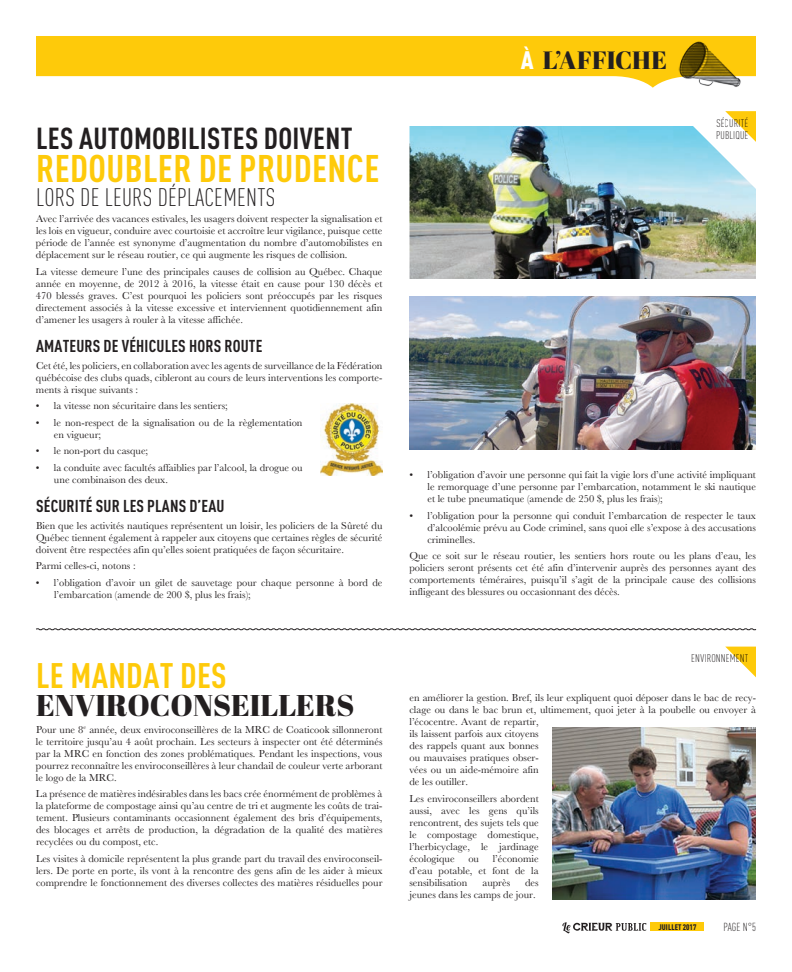
<style>
.page{position:relative;width:792px;height:972px;background:#fff}
.page>*{position:absolute;margin:0;border:0;box-sizing:border-box;transform-origin:0 0}
.t1{font:700 condensed 38px "DINOT";letter-spacing:.01em;color:#feca0a}
.t2{font:700 condensed 35px "DINOT";letter-spacing:.01em;color:#feca0a}
.t3{font:700 condensed 30px "DINOT";letter-spacing:.01em;color:#231f20}
.t4{font:30px "Abril Fatface";color:#231f20}
.t5{font:300 condensed 25px "DINOT";letter-spacing:.01em;color:#231f20}
.t6{font:25px "Abril Fatface";letter-spacing:.01em;color:#231f20}
.t7{font:700 condensed 17px "DINOT";letter-spacing:.01em;color:#231f20}
.t8{font:300 condensed 11.5px "DINOT";color:#231f20}
.t9{font:300 condensed 11px/12px "DINOT";letter-spacing:.01em;color:#231f20}
.t10{font:10.5px/12px "Baskerville";color:#231f20;text-align:justify}
.t11{font:900 condensed 8px "DINOT";letter-spacing:.01em;color:#231f20}
.s1{font-family:"Bask Old Face"}
.s2{font-family:"DINOT";font-weight:900;font-stretch:condensed;color:#fff}
</style>
<div class="page">
<svg style="left:36px;top:36px;width:720px;height:52px;fill:#feca0a"></svg>
<img style="left:679px;top:41px;width:62px;height:47px">
<svg style="left:562px;top:922px;width:84px;height:11px"></svg>
<div style="left:651px;top:922px;width:53px;height:9px;background:#feca0a"></div>
<img style="left:410px;top:126px;width:346px;height:153px">
<img style="left:410px;top:296px;width:346px;height:153px">
<svg style="left:725px;top:111px;width:31px;height:31px"></svg>
<svg style="left:36px;top:628px;width:721px;height:3px"></svg>
<img style="left:321px;top:403px;width:61px;height:73px">
<svg style="left:725px;top:647px;width:31px;height:30px"></svg>
<img style="left:552px;top:727px;width:204px;height:173px">
<h3 class="t3" style="left:36px;top:120px;width:318px">LES AUTOMOBILISTES DOIVENT</h3>
<h1 class="t1" style="left:36px;top:145px;width:345px">REDOUBLER DE PRUDENCE</h1>
<h3 class="t5" style="left:36px;top:183px;width:238px">LORS DE LEURS DÉPLACEMENTS</h3>
<p class="t10" style="left:36px;top:213px;width:348px">Avec l’arrivée des vacances estivales, les usagers doivent respecter la signalisation et les lois en vigueur, conduire avec courtoisie et accroître leur vigilance, puisque cette période de l’année est synonyme d’augmentation du nombre d’automobilistes en déplacement sur le réseau routier, ce qui augmente les risques de collision.</p>
<p class="t10" style="left:36px;top:266px;width:348px">La vitesse demeure l’une des principales causes de collision au Québec. Chaque année en moyenne, de 2012 à 2016, la vitesse était en cause pour 130 décès et 470 blessés graves. C’est pourquoi les policiers sont préoccupés par les risques directement associés à la vitesse excessive et interviennent quotidiennement afin d’amener les usagers à rouler à la vitesse affichée.</p>
<h3 class="t7" style="left:36px;top:336px;width:228px">AMATEURS DE VÉHICULES HORS ROUTE</h3>
<p class="t10" style="left:36px;top:360px;width:348px">Cet été, les policiers, en collaboration avec les agents de surveillance de la Fédération québécoise des clubs quads, cibleront au cours de leurs interventions les comporte&shy;ments à risque suivants :</p>
<p class="t10" style="left:36px;top:400px;width:193px">• la vitesse non sécuritaire dans les sentiers;</p>
<p class="t10" style="left:54px;top:417px;width:250px;text-indent:-18px">• le non-respect de la signalisation ou de la règlementation en vigueur;</p>
<p class="t10" style="left:36px;top:445px;width:114px">• le non-port du casque;</p>
<p class="t10" style="left:54px;top:462px;width:250px;text-indent:-18px">• la conduite avec facultés affaiblies par l’alcool, la drogue ou une combinaison des deux.</p>
<h3 class="t7" style="left:36px;top:496px;width:190px">SÉCURITÉ SUR LES PLANS D’EAU</h3>
<p class="t10" style="left:36px;top:520px;width:348px">Bien que les activités nautiques représentent un loisir, les policiers de la Sûreté du Québec tiennent également à rappeler aux citoyens que certaines règles de sécurité doivent être respectées afin qu’elles soient pratiquées de façon sécuritaire.</p>
<p class="t10" style="left:36px;top:560px;width:101px">Parmi celles-ci, notons :</p>
<p class="t10" style="left:54px;top:577px;width:330px;text-indent:-18px">• l’obligation d’avoir un gilet de sauvetage pour chaque personne à bord de l’embarcation (amende de 200 <span class="s1">$</span>, plus les frais);</p>
<h2 class="t2" style="left:36px;top:655px;width:192px">LE MANDAT DES</h2>
<h3 class="t4" style="left:36px;top:685px;width:320px">ENVIROCONSEILLERS</h3>
<p class="t10" style="left:36px;top:724px;width:348px">Pour une 8<sup>e</sup> année, deux enviroconseillères de la MRC de Coaticook sillonneront le territoire jusqu’au 4 août prochain. Les secteurs à inspecter ont été déterminés par la MRC en fonction des zones problématiques. Pendant les inspections, vous pourrez reconnaître les enviroconseillères à leur chandail de couleur verte arborant le logo de la MRC.</p>
<p class="t10" style="left:36px;top:788px;width:348px">La présence de matières indésirables dans les bacs crée énormément de problèmes à la plateforme de compostage ainsi qu’au centre de tri et augmente les coûts de trai&shy;tement. Plusieurs contaminants occasionnent également des bris d’équipements, des blocages et arrêts de production, la dégradation de la qualité des matières recyclées ou du compost, etc.</p>
<p class="t10" style="left:36px;top:853px;width:348px">Les visites à domicile représentent la plus grande part du travail des enviroconseil&shy;lers. De porte en porte, ils vont à la rencontre des gens afin de les aider à mieux comprendre le fonctionnement des diverses collectes des matières résiduelles pour</p>
<h3 class="t6" style="left:521px;top:43px;width:148px"><span class="s2">À</span> L’AFFICHE</h3>
<p class="t9" style="left:716px;top:117px;width:34px">SÉCURITÉ<br>PUBLIQUE</p>
<p class="t10" style="left:427px;top:469px;width:330px;text-indent:-18px">• l’obligation d’avoir une personne qui fait la vigie lors d’une activité impliquant le remorquage d’une personne par l’embarcation, notamment le ski nautique et le tube pneumatique (amende de 250 <span class="s1">$</span>, plus les frais);</p>
<p class="t10" style="left:427px;top:509px;width:330px;text-indent:-18px">• l’obligation pour la personne qui conduit l’embarcation de respecter le taux d’alcoolémie prévu au Code criminel, sans quoi elle s’expose à des accusations criminelles.</p>
<p class="t10" style="left:410px;top:550px;width:348px">Que ce soit sur le réseau routier, les sentiers hors route ou les plans d’eau, les policiers seront présents cet été afin d’intervenir auprès des personnes ayant des comportements téméraires, puisqu’il s’agit de la principale cause des collisions infligeant des blessures ou occasionnant des décès.</p>
<p class="t9" style="left:691px;top:652px;width:59px">ENVIRONNEMENT</p>
<p class="t10" style="left:410px;top:692px;width:348px;text-align:left">en améliorer la gestion. Bref, ils leur expliquent quoi déposer dans le bac de recy&shy;clage ou dans le bac brun et, ultimement, quoi jeter à la poubelle ou envoyer à l’écocentre. Avant de repartir,<br>ils laissent parfois aux citoyens<br>des rappels quant aux bonnes<br>ou mauvaises pratiques obser-<br>vées ou un aide-mémoire afin<br>de les outiller.</p>
<p class="t10" style="left:410px;top:792px;width:131px">Les enviroconseillers abordent aussi, avec les gens qu’ils rencontrent, des sujets tels que le compostage domestique, l’herbicyclage, le jardinage écologique</p>
<p class="t10" style="left:409px;top:852px;width:131px;text-indent:83px">l’économie d’eau potable, et font de la sensibilisation</p>
<p class="t10" style="left:468px;top:852px;width:12px">ou</p>
<p class="t10" style="left:409px;top:876px;width:131px;text-align:right">des<br>jeunes dans les camps de jour.</p>
<p class="t10" style="left:482px;top:876px;width:29px">auprès</p>
<p class="t11" style="left:658px;top:922px;width:40px">juillet 2017</p>
<p class="t8" style="left:724px;top:921px;width:5px">PAGE</p>
<p class="t8" style="left:743px;top:921px;width:15px">N°5</p>
</div>
